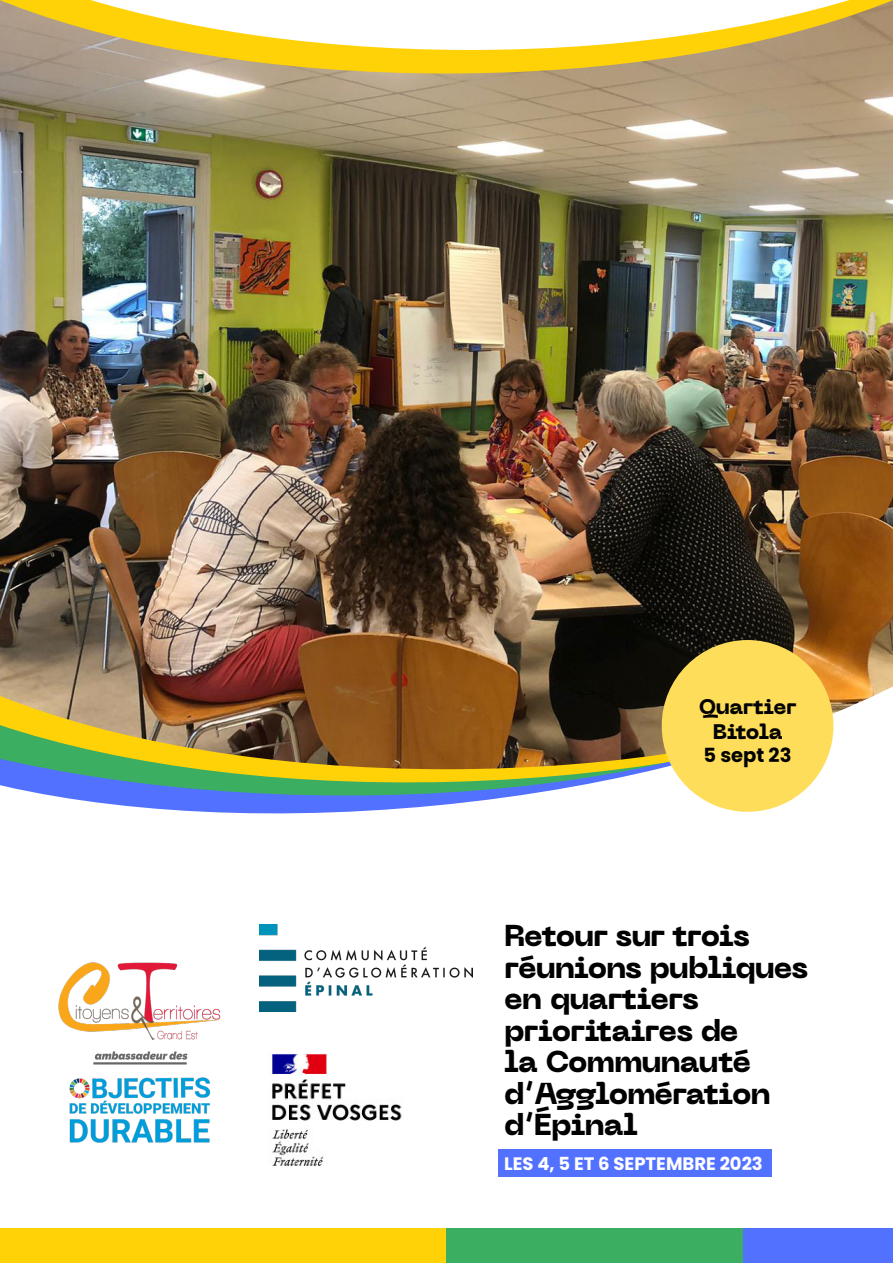
<style>
.page{position:relative;width:893px;height:1263px;background:#fff}
.page>*{position:absolute;margin:0;border:0;box-sizing:border-box;transform-origin:0 0}
.t1{font:800 30px/31.5px "Neue Machina";letter-spacing:-.04em;color:#000}
.t2{font:800 21px/25.2px "Neue Machina";letter-spacing:-.03em;color:#020203;text-align:center}
.t3{font:700 19.5px "Poppins";color:#020203}
.t4{font:700 18px "Poppins";color:#fff}
</style>
<div class="page">
<img style="left:0;top:73px;width:893px;height:609px">
<svg style="left:0;top:682px;width:893px;height:547px"></svg>
<img style="left:52px;top:955px;width:175px;height:194px">
<div style="left:0;top:1229px;width:893px;height:34px;background:#ffd208"></div>
<div style="left:743px;top:1229px;width:150px;height:34px;background:#5271ff"></div>
<div style="left:446px;top:1229px;width:297px;height:34px;background:#3cae62"></div>
<div style="left:499px;top:1149px;width:273px;height:28px;background:#5271ff"></div>
<img style="left:260px;top:925px;width:212px;height:86px">
<svg style="left:0;top:50px;width:893px;height:23px;background:#cfb150"></svg>
<svg style="left:0;top:0;width:893px;height:50px"></svg>
<div style="left:662px;top:640px;width:171px;height:172px;background:#fedd5b;border-radius:50%"></div>
<img style="left:260px;top:1044px;width:160px;height:133px">
<p class="t2" style="left:699px;top:694px;width:99px">Quartier<br>Bitola</p>
<p class="t3" style="left:704px;top:744px;width:89px">5 sept 23</p>
<p class="t1" style="left:504px;top:921px;width:305px">Retour sur trois réunions publiques en quartiers prioritaires de<br>la Communauté d’Agglomération d’Épinal</p>
<p class="t4" style="left:504px;top:1153px;width:260px">LES 4, 5 ET 6 SEPTEMBRE 2023</p>
</div>
